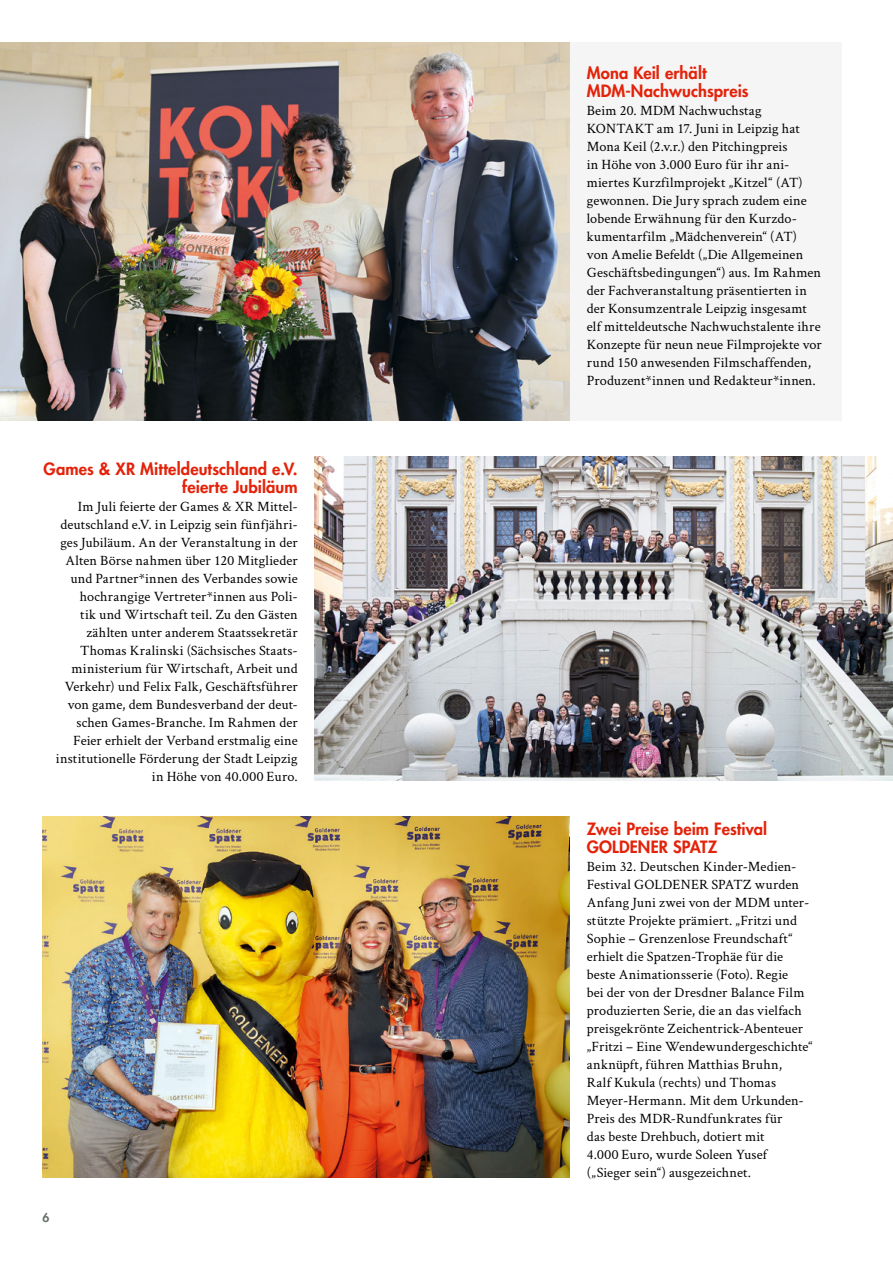
<style>
.page{position:relative;width:893px;height:1263px;background:#fff}
.page>*{position:absolute;margin:0;border:0;box-sizing:border-box;transform-origin:0 0}
.t1{font:800 16.5px/18px "Futura Std";letter-spacing:.005em;color:#e4220a}
.t2{font:14.25px/18px "Crimson Text";letter-spacing:.005em;color:#000}
.t3{font:800 12px "Futura Std";color:#677168}
</style>
<div class="page">
<div style="left:570px;top:43px;width:272px;height:378px;background:#f4f5f4"></div>
<img style="left:0;top:43px;width:570px;height:378px">
<img style="left:315px;top:457px;width:578px;height:324px">
<img style="left:43px;top:817px;width:527px;height:361px">
<p class="t1" style="left:44px;top:459px;width:256px;text-align:right">Games &amp; XR Mitteldeutschland e.V. feierte Jubiläum</p>
<p class="t2" style="left:56px;top:496px;width:243px;text-align:right">Im Juli feierte der Games &amp; XR Mittel&shy;deutschland e.V. in Leipzig sein fünfjähri&shy;ges Jubiläum. An der Veranstaltung in der Alten Börse nahmen über 120 Mitglieder und Partner*innen des Verbandes sowie hochrangige Vertreter*innen aus Poli-<br>tik und Wirtschaft teil. Zu den Gästen zählten unter anderem Staatssekretär Thomas Kralinski (Sächsisches Staats&shy;ministerium für Wirtschaft, Arbeit und Verkehr) und Felix Falk, Geschäftsführer von game, dem Bundesverband der deut&shy;schen Games-Branche. Im Rahmen der Feier erhielt der Verband erstmalig eine institutionelle Förderung der Stadt Leipzig in Höhe von 40.000 Euro.</p>
<p class="t3" style="left:43px;top:1210px;width:8px">6</p>
<p class="t1" style="left:587px;top:63px;width:163px">Mona Keil erhält<br>MDM-Nachwuchspreis</p>
<p class="t2" style="left:587px;top:100px;width:237px">Beim 20. MDM Nachwuchstag KONTAKT am 17. Juni in Leipzig hat Mona Keil (2.v.r.) den Pitchingpreis<br>in Höhe von 3.000 Euro für ihr ani&shy;miertes Kurzfilmprojekt „Kitzel“ (AT) gewonnen. Die Jury sprach zudem eine lobende Erwähnung für den Kurzdo&shy;kumentarfilm „Mädchenverein“ (AT) von Amelie Befeldt („Die Allgemeinen Geschäftsbedingungen“) aus. Im Rahmen der Fachveranstaltung präsentierten in der Konsumzentrale Leipzig insgesamt elf mitteldeutsche Nachwuchstalente ihre Konzepte für neun neue Filmprojekte vor rund 150 anwesenden Filmschaffenden, Produzent*innen und Redakteur*innen.</p>
<p class="t1" style="left:587px;top:819px;width:182px">Zwei Preise beim Festival<br>GOLDENER SPATZ</p>
<p class="t2" style="left:587px;top:856px;width:228px">Beim 32. Deutschen Kinder-Medien-Festival GOLDENER SPATZ wurden Anfang Juni zwei von der MDM unter&shy;stützte Projekte prämiert. „Fritzi und Sophie – Grenzenlose Freundschaft“ erhielt die Spatzen-Trophäe für die beste Animationsserie (Foto). Regie<br>bei der von der Dresdner Balance Film produzierten Serie, die an das vielfach preisgekrönte Zeichentrick-Abenteuer „Fritzi – Eine Wendewundergeschichte“ anknüpft, führen Matthias Bruhn,<br>Ralf Kukula (rechts) und Thomas Meyer-Hermann. Mit dem Urkunden-Preis des MDR-Rundfunkrates für<br>das beste Drehbuch, dotiert mit<br>4.000 Euro, wurde Soleen Yusef („Sieger sein“) ausgezeichnet.</p>
</div>
